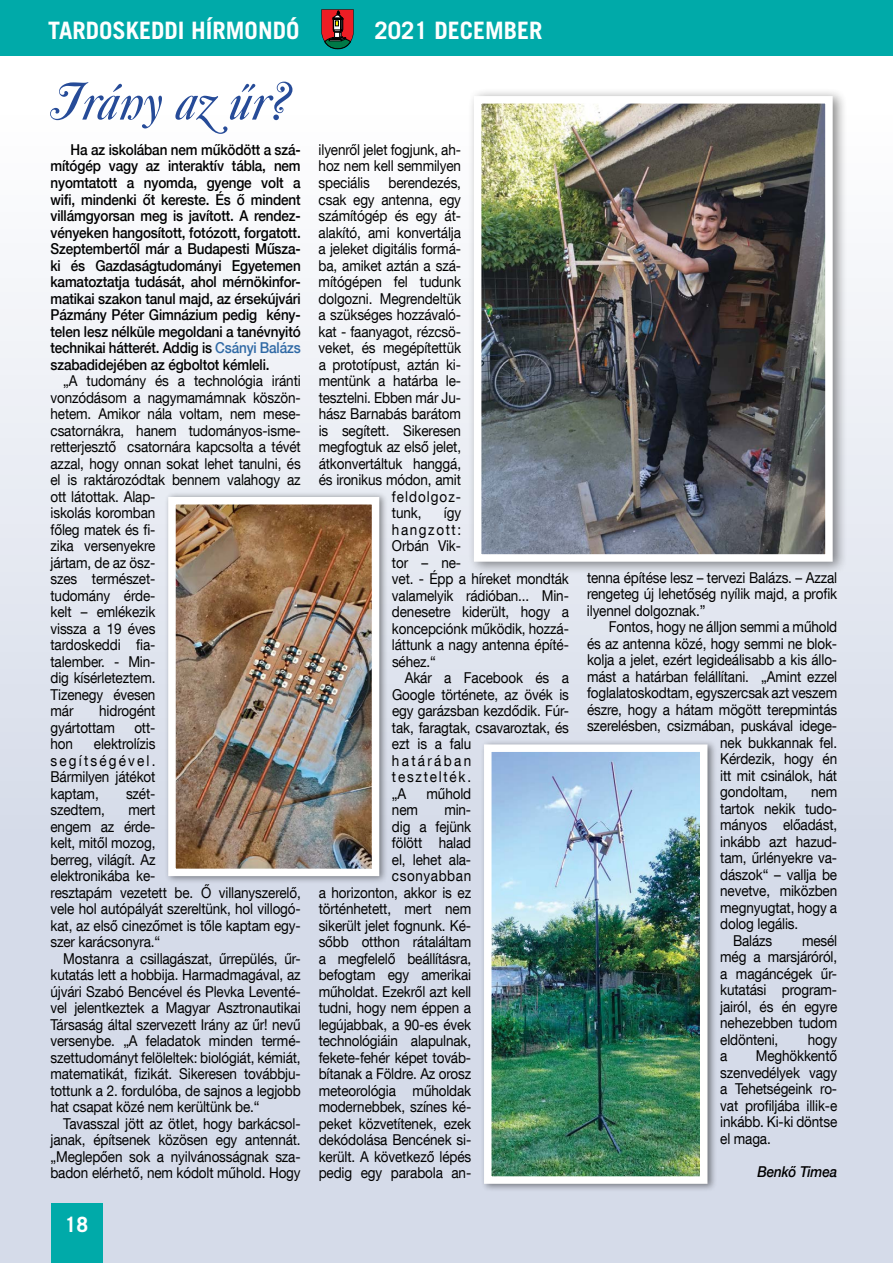
<style>
.page{position:relative;width:893px;height:1263px;background:#fff}
.page>*{position:absolute;margin:0;border:0;box-sizing:border-box;transform-origin:0 0}
.t1{font:italic 55.5px "Caslon Swash Alter DOT";color:#264b98}
.t2{font:700 24px "Trade Gothic LT Com";color:#fff}
.t3{font:700 21px "Trade Gothic LT Com";color:#fff}
.t4{font:15px/16.5px "Helvetica Neue LT Com";letter-spacing:-.01em;color:#000;text-align:justify;scale:.9 1}
.t5{font:500 15px/16.5px "Helvetica Neue LT Com";letter-spacing:-.01em;color:#000;text-align:justify;scale:.9 1}
.t6{font:15px "Helvetica Neue LT Com";letter-spacing:.075em;color:#000;scale:.9 1}
.t7{font:italic 500 15px "Helvetica Neue LT Com";letter-spacing:-.01em;color:#000;scale:.9 1}
.s1{color:#2f69a5}
</style>
<div class="page">
<div style="left:0;top:0;width:893px;height:55px;background:#00aaa9"></div>
<svg style="left:321px;top:9px;width:33px;height:40px"></svg>
<div style="left:0;top:55px;width:893px;height:1208px;background:linear-gradient(to bottom,#fcfcfd,#cbd3e4)"></div>
<div style="left:480px;top:739px;width:237px;height:453px;background:#000;opacity:.45"></div>
<img style="left:493px;top:753px;width:205px;height:422px">
<div style="left:484px;top:744px;width:223px;height:440px;border:8px solid #fff"></div>
<div style="left:164px;top:492px;width:225px;height:392px;background:#000;opacity:.45"></div>
<img style="left:177px;top:506px;width:193px;height:361px">
<div style="left:168px;top:497px;width:211px;height:379px;border:8px solid #fff"></div>
<div style="left:468px;top:88px;width:380px;height:487px;background:#000;opacity:.45"></div>
<img style="left:483px;top:105px;width:341px;height:448px">
<div style="left:474px;top:96px;width:359px;height:466px;border:8px solid #fff"></div>
<div style="left:51px;top:1203px;width:51px;height:60px;background:#00aaa9"></div>
<h2 class="t2" style="left:48px;top:16px;width:253px">TARDOSKEDDI HÍRMONDÓ</h2>
<h2 class="t2" style="left:374px;top:16px;width:170px">2021 DECEMBER</h2>
<h1 class="t1" style="left:51px;top:72px;width:239px">Irány az űr?</h1>
<p class="t5" style="left:51px;top:141px;width:280px;text-indent:20px">Ha az iskolában nem működött a szá&shy;mítógép vagy az interaktív tábla, nem nyomtatott a nyomda, gyenge volt a wifi, mindenki őt kereste. És ő mindent villámgyorsan meg is javított. A rendez&shy;vényeken hangosított, fotózott, forgatott.<br>Szeptembertől már a Budapesti Műsza&shy;ki és Gazdaságtudományi Egyetemen kamatoztatja tudását, ahol mérnökinfor&shy;matikai szakon tanul majd, az érsekújvári Pázmány Péter Gimnázium pedig kény&shy;telen lesz nélküle megoldani a tanévnyitó technikai hátterét. Addig is <span class="s1">Csányi Balázs </span>szabadidejében az égboltot kémleli.</p>
<p class="t4" style="left:51px;top:372px;width:280px;text-align:left;text-indent:13px">„A tudomány és a technológia iránti vonzódásom a nagymamámnak köszön&shy;hetem. Amikor nála voltam, nem mese&shy;csatornákra, hanem tudományos-isme&shy;retterjesztő csatornára kapcsolta a tévét azzal, hogy onnan sokat lehet tanulni, és el is raktározódtak bennem valahogy az ott látottak. Alap-<br>iskolás koromban<br>főleg matek és fi-<br>zika versenyekre<br>jártam, de az ös -<br>szes természet-<br>tudomány érde-<br>kelt – emlékezik<br>vissza a 19 éves<br>tardoskeddi fia-<br>talember. - Min-<br>dig kísérleteztem.<br>Tizenegy évesen<br>már</p>
<p class="t4" style="left:51px;top:702px;width:118px;text-indent:49px">hidrogént gyártottam</p>
<p class="t4" style="left:134px;top:719px;width:25px">ott-</p>
<p class="t4" style="left:51px;top:735px;width:118px;text-indent:43px">elektrolízis segítségével.<br>Bármilyen játékot kaptam,</p>
<p class="t4" style="left:51px;top:735px;width:26px">hon</p>
<p class="t4" style="left:126px;top:785px;width:34px">szét-</p>
<p class="t4" style="left:51px;top:801px;width:62px">szedtem,</p>
<p class="t4" style="left:51px;top:801px;width:280px;text-align:left;text-indent:78px">mert<br>engem az érde-<br>kelt, mitől mozog,<br>berreg, világít. Az<br>elektronikába ke-<br>resztapám vezetett be. Ő villanyszerelő, vele hol autópályát szereltünk, hol villogó&shy;kat, az első cinezőmet is tőle kaptam egy&shy;szer karácsonyra.“</p>
<p class="t4" style="left:50px;top:950px;width:280px;text-indent:13px">Mostanra a csillagászat, űrrepülés, űr&shy;kutatás lett a hobbija. Harmadmagával, az újvári Szabó Bencével és Plevka Leventé&shy;vel jelentkeztek a Magyar Asztronautikai Társaság által szervezett Irány az űr! nevű versenybe. „A feladatok minden termé&shy;szettudományt felöleltek: biológiát, kémiát, matematikát, fizikát. Sikeresen továbbju&shy;tottunk a 2. fordulóba, de sajnos a legjobb hat csapat közé nem kerültünk be.“</p>
<p class="t4" style="left:50px;top:1115px;width:280px;text-indent:13px">Tavasszal jött az ötlet, hogy barkácsol&shy;janak, építsenek közösen egy antennát. „Meglepően sok a nyilvánosságnak sza&shy;badon elérhető, nem kódolt műhold. Hogy</p>
<h3 class="t3" style="left:65px;top:1212px;width:25px">18</h3>
<p class="t4" style="left:319px;top:141px;width:160px">ilyenről jelet fogjunk, ah&shy;hoz nem kell semmilyen speciális</p>
<p class="t4" style="left:389px;top:174px;width:82px">berendezés,</p>
<p class="t4" style="left:319px;top:191px;width:160px">csak egy antenna, egy</p>
<p class="t4" style="left:319px;top:207px;width:160px">számítógép és egy át-</p>
<p class="t4" style="left:319px;top:224px;width:160px">alakító, ami konvertálja</p>
<p class="t4" style="left:319px;top:240px;width:160px">a jeleket digitális formá-</p>
<p class="t4" style="left:319px;top:257px;width:160px">ba, amiket aztán a szá-</p>
<p class="t4" style="left:319px;top:273px;width:160px">mítógépen fel tudunk</p>
<p class="t4" style="left:319px;top:290px;width:160px">dolgozni. Megrendeltük</p>
<p class="t4" style="left:319px;top:306px;width:160px">a szükséges hozzávaló-</p>
<p class="t4" style="left:319px;top:323px;width:160px">kat - faanyagot, rézcsö-</p>
<p class="t4" style="left:319px;top:339px;width:160px">veket, és megépítettük</p>
<p class="t4" style="left:319px;top:356px;width:160px">a prototípust, aztán ki-</p>
<p class="t4" style="left:319px;top:372px;width:160px">mentünk a határba le-</p>
<p class="t4" style="left:319px;top:389px;width:160px">tesztelni. Ebben már Ju-</p>
<p class="t4" style="left:319px;top:405px;width:160px">hász Barnabás barátom</p>
<p class="t4" style="left:319px;top:422px;width:160px">is segített. Sikeresen</p>
<p class="t4" style="left:319px;top:438px;width:160px">megfogtuk az első jelet,</p>
<p class="t4" style="left:319px;top:455px;width:160px">átkonvertáltuk hanggá,</p>
<p class="t4" style="left:319px;top:471px;width:160px">és ironikus módon, amit</p>
<p class="t6" style="left:392px;top:487px;width:78px">feldolgoz-</p>
<p class="t4" style="left:392px;top:504px;width:34px">tunk,</p>
<p class="t4" style="left:392px;top:504px;width:198px;text-align:left;text-indent:52px">így<br>hangzott:<br>Orbán Vik-<br>tor – ne-<br>vet. - Épp a híreket mondták valamelyik rádióban... Min&shy;denesetre kiderült, hogy a koncepciónk működik, hozzá&shy;láttunk a nagy antenna építé&shy;séhez.“</p>
<p class="t4" style="left:392px;top:669px;width:198px;text-align:left;text-indent:13px">Akár a Facebook és a<br>Google története, az övék is egy garázsban kezdődik. Fúr&shy;tak, faragtak, csavaroztak, és ezt is a falu<br>határában<br>tesztelték.<br>„A</p>
<p class="t4" style="left:427px;top:785px;width:51px">műhold</p>
<p class="t4" style="left:319px;top:801px;width:171px;text-align:right">min-<br>dig a fejünk<br>fölött halad<br>el, lehet ala&shy;csonyabban<br>a horizonton, akkor is ez történhetett, mert nem sikerült jelet fognunk. Ké&shy;sőbb otthon rátaláltam a megfelelő beállításra, befogtam egy amerikai műholdat. Ezekről azt kell tudni, hogy nem éppen a legújabbak, a 90-es évek technológiáin alapulnak, fekete-fehér képet továb&shy;bítanak a Földre. Az orosz meteorológia műholdak modernebbek, színes ké&shy;peket közvetítenek, ezek dekódolása Bencének si&shy;került. A következő lépés pedig egy parabola an-</p>
<p class="t4" style="left:392px;top:801px;width:30px">nem</p>
<p class="t4" style="left:587px;top:569px;width:280px">tenna építése lesz – tervezi Balázs. – Azzal rengeteg új lehetőség nyílik majd, a profik ilyennel dolgoznak.”</p>
<p class="t4" style="left:609px;top:618px;width:255px">Fontos, hogy ne álljon semmi a műhold</p>
<p class="t4" style="left:587px;top:635px;width:279px">és az antenna közé, hogy semmi ne blok-</p>
<p class="t4" style="left:587px;top:651px;width:280px">kolja a jelet, ezért legideálisabb a kis állo-</p>
<p class="t4" style="left:587px;top:668px;width:280px">mást a határban felállítani. „Amint ezzel</p>
<p class="t4" style="left:587px;top:684px;width:280px">foglalatoskodtam, egyszercsak azt veszem</p>
<p class="t4" style="left:587px;top:701px;width:280px">észre, hogy a hátam mögött terepmintás</p>
<p class="t4" style="left:587px;top:717px;width:280px">szerelésben, csizmában, puskával idege-</p>
<p class="t4" style="left:720px;top:734px;width:131px">nek bukkannak fel.</p>
<p class="t4" style="left:720px;top:750px;width:131px">Kérdezik, hogy én</p>
<p class="t4" style="left:720px;top:767px;width:131px">itt mit csinálok, hát</p>
<p class="t4" style="left:720px;top:783px;width:76px">gondoltam,</p>
<p class="t4" style="left:811px;top:783px;width:30px">nem</p>
<p class="t4" style="left:720px;top:800px;width:131px">tartok nekik tudo-</p>
<p class="t4" style="left:720px;top:816px;width:131px">mányos előadást,</p>
<p class="t4" style="left:720px;top:833px;width:131px">inkább azt hazud-</p>
<p class="t4" style="left:720px;top:849px;width:131px">tam, űrlényekre va-</p>
<p class="t4" style="left:720px;top:866px;width:131px">dászok“ – vallja be</p>
<p class="t4" style="left:720px;top:882px;width:131px">nevetve, miközben</p>
<p class="t4" style="left:720px;top:899px;width:131px">megnyugtat, hogy a</p>
<p class="t4" style="left:720px;top:915px;width:88px">dolog legális.</p>
<p class="t4" style="left:733px;top:932px;width:45px">Balázs</p>
<p class="t4" style="left:720px;top:932px;width:131px;text-indent:82px">mesél még a marsjáróról, a magáncégek űr&shy;kutatási program&shy;jairól, és én egyre nehezebben tudom eldönteni,</p>
<p class="t4" style="left:808px;top:1031px;width:34px">hogy</p>
<p class="t4" style="left:720px;top:1047px;width:131px;text-indent:36px">Meghökkentő szenvedélyek vagy a Tehetségeink ro&shy;vat profiljába illik-e inkább. Ki-ki döntse el maga.</p>
<p class="t7" style="left:757px;top:1162px;width:90px">Benkő Timea</p>
<p class="t4" style="left:720px;top:1047px;width:10px">a</p>
</div>
